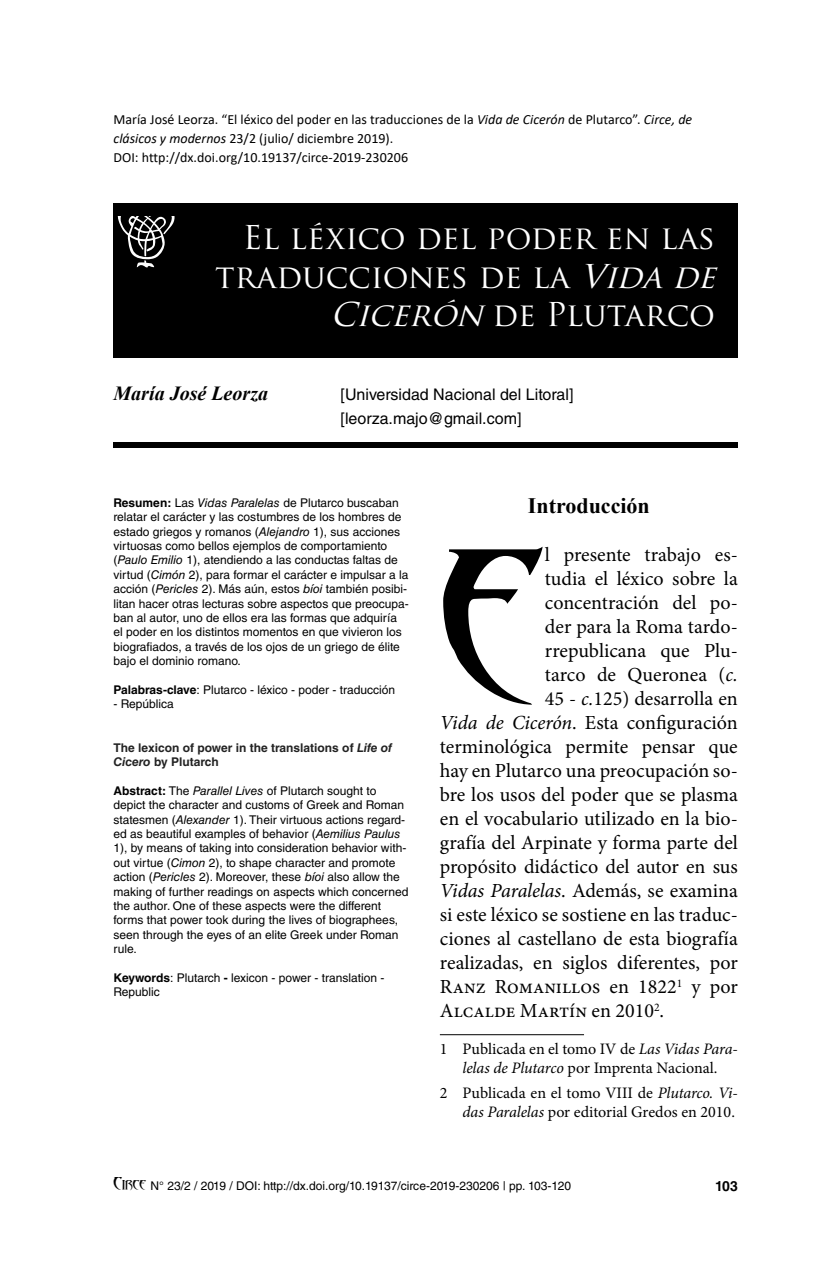
<style>
.page{position:relative;width:823px;height:1276px;background:#fff}
.page>*{position:absolute;margin:0;border:0;box-sizing:border-box;transform-origin:0 0}
.t1{font:194.4px "Abaddon";color:#000}
.t2{font:32px "Trajan Pro";color:#fff}
.t3{font:700 22px "Times New Roman";color:#000}
.t4{font:20px "Minion Pro";color:#000}
.t5{font:italic 700 20px "Times New Roman";color:#000}
.t6{font:16px/19.2px "Minion Pro";color:#000;text-align:center}
.t7{font:16px/24px "Helvetica LT Std";color:#000}
.t8{font:14px/19.2px "Calibri";color:#000}
.t9{font:700 14px "Helvetica LT Std";color:#000}
.t10{font:12px/14.4px "Helvetica LT Std";color:#000}
.t11{font:700 12px/14.4px "Helvetica LT Std";color:#222}
.s1{font-style:italic}
.s2{font-weight:700}
.s3{font-family:"Abaddon";font-size:16px}
</style>
<div class="page">
<hr style="left:439px;top:1034px;width:144px;height:1px;background:#000">
<div style="left:113px;top:203px;width:624px;height:154px;background:#000"></div>
<svg style="left:118px;top:217px;width:56px;height:50px"></svg>
<div style="left:113px;top:442px;width:624px;height:6px;background:#000"></div>
<p class="t8" style="left:113px;top:109px;width:580px">María José Leorza. “El léxico del poder en las traducciones de la <span class="s1">Vida de Cicerón</span> de Plutarco”. <span class="s1">Circe, de clásicos y modernos</span> 23/2 (julio/ diciembre 2019).<br>DOI: http://dx.doi.org/10.19137/circe-2019-230206</p>
<h2 class="t2" style="left:243px;top:217px;width:473px">El léxico del poder en las</h2>
<h2 class="t2" style="left:215px;top:256px;width:512px">traducciones de la <span class="s1">Vidade</span></h2>
<h2 class="t2" style="left:330px;top:294px;width:386px"><span class="s1">Cicerón</span> de Plutarco</h2>
<h3 class="t5" style="left:113px;top:379px;width:156px">María José Leorza</h3>
<h3 class="t7" style="left:340px;top:382px;width:234px">[Universidad Nacional del Litoral] [leorza.majo@gmail.com]</h3>
<p class="t10" style="left:113px;top:495px;width:297px"><span class="s2">Resumen:</span> Las <span class="s1">Vidas Paralelas</span> de Plutarco buscaban relatar el carácter y las costumbres de los hombres de estado griegos y romanos (<span class="s1">Alejandro</span> 1), sus acciones virtuosas como bellos ejemplos de comportamiento (<span class="s1">Paulo Emilio</span> 1), atendiendo a las conductas faltas de virtud (<span class="s1">Cimón</span> 2), para formar el carácter e impulsar a la acción (<span class="s1">Pericles</span> 2). Más aún, estos <span class="s1">bíoi</span> también posibi&shy;litan hacer otras lecturas sobre aspectos que preocupa&shy;ban al autor, uno de ellos era las formas que adquiría el poder en los distintos momentos en que vivieron los biografiados, a través de los ojos de un griego de élite bajo el dominio romano.</p>
<p class="t10" style="left:113px;top:682px;width:283px"><span class="s2">Palabras-clave</span>: Plutarco - léxico - poder - traducción</p>
<p class="t10" style="left:113px;top:697px;width:62px">- República</p>
<p class="t11" style="left:113px;top:740px;width:280px">The lexicon of power in the translations of <span class="s1">Life of<br>Cicero</span> by Plutarch</p>
<p class="t10" style="left:113px;top:783px;width:296px"><span class="s2">Abstract:</span> The <span class="s1">Parallel Lives</span> of Plutarch sought to depict the character and customs of Greek and Roman statesmen (<span class="s1">Alexander</span> 1). Their virtuous actions regard&shy;ed as beautiful examples of behavior (<span class="s1">Aemilius Paulus </span>1), by means of taking into consideration behavior with&shy;out virtue (<span class="s1">Cimon</span> 2), to shape character and promote action (<span class="s1">Pericles</span> 2). Moreover, these <span class="s1">bíoi</span> also allow the making of further readings on aspects which concerned the author. One of these aspects were the different forms that power took during the lives of biographees, seen through the eyes of an elite Greek under Roman rule.</p>
<p class="t10" style="left:113px;top:970px;width:272px"><span class="s2">Keywords</span>: Plutarch <span class="s2">-</span> lexicon - power - translation -<br>Republic</p>
<h3 class="t3" style="left:527px;top:490px;width:123px">Introducción</h3>
<h1 class="t1" style="left:439px;top:524px;width:106px">E</h1>
<h3 class="t4" style="left:544px;top:541px;width:194px">l presente trabajo es-</h3>
<h3 class="t4" style="left:544px;top:565px;width:194px">tudia el léxico sobre la</h3>
<h3 class="t4" style="left:544px;top:589px;width:194px">concentración del po-</h3>
<h3 class="t4" style="left:544px;top:613px;width:194px">der para la Roma tardo-</h3>
<h3 class="t4" style="left:544px;top:637px;width:194px">rrepublicana que Plu-</h3>
<h3 class="t4" style="left:544px;top:661px;width:194px">tarco de Queronea (<span class="s1">c.</span></h3>
<h3 class="t4" style="left:544px;top:685px;width:194px">45 - <span class="s1">c.</span>125) desarrolla en</h3>
<h3 class="t4" style="left:439px;top:709px;width:299px"><span class="s1">Vida de Cicerón</span>. Esta configuración</h3>
<h3 class="t4" style="left:439px;top:733px;width:299px">terminológica permite pensar que</h3>
<h3 class="t4" style="left:439px;top:757px;width:299px">hay en Plutarco una preocupación so-</h3>
<h3 class="t4" style="left:439px;top:781px;width:299px">bre los usos del poder que se plasma</h3>
<h3 class="t4" style="left:439px;top:805px;width:299px">en el vocabulario utilizado en la bio-</h3>
<h3 class="t4" style="left:439px;top:829px;width:299px">grafía del Arpinate y forma parte del</h3>
<h3 class="t4" style="left:439px;top:853px;width:299px">propósito didáctico del autor en sus</h3>
<h3 class="t4" style="left:439px;top:877px;width:299px"><span class="s1">Vidas Paralelas</span>. Además, se examina</h3>
<h3 class="t4" style="left:439px;top:901px;width:299px">si este léxico se sostiene en las traduc-</h3>
<h3 class="t4" style="left:439px;top:925px;width:299px">ciones al castellano de esta biografía</h3>
<h3 class="t4" style="left:439px;top:949px;width:299px">realizadas, en siglos diferentes, por</h3>
<h3 class="t4" style="left:439px;top:973px;width:299px">Ranz Romanillos en 1822<sup>1</sup> y por</h3>
<h3 class="t4" style="left:439px;top:997px;width:226px">Alcalde Martín en 2010<sup>2</sup>.</h3>
<h3 class="t6" style="left:439px;top:1039px;width:299px">1 Publicada en el tomo IV de <span class="s1">Las Vidas Para&shy;lelas de Plutarco</span> por Imprenta Nacional.</h3>
<h3 class="t6" style="left:439px;top:1083px;width:299px;text-align:right">2 Publicada en el tomo VIII de <span class="s1">Plutarco. Vi&shy;das Paralelas</span> por editorial Gredos en 2010.</h3>
<p class="t10" style="left:113px;top:1179px;width:459px"><span class="s3">Circe</span> N° 23/2 / 2019 / DOI: http://dx.doi.org/10.19137/circe-2019-230206 | pp. 103-120</p>
<p class="t9" style="left:714px;top:1177px;width:24px">103</p>
</div>
